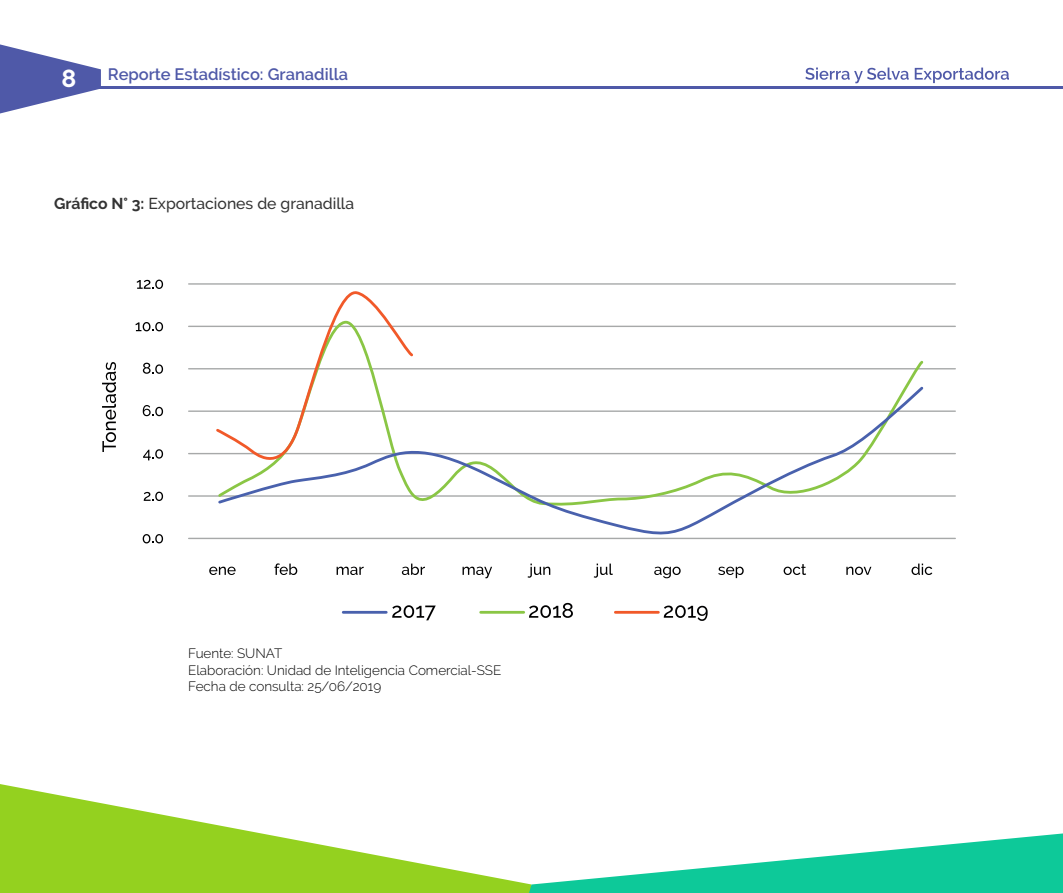
<style>
.page{position:relative;width:1063px;height:893px;background:#fff}
.page>*{position:absolute;margin:0;border:0;box-sizing:border-box;transform-origin:0 0}
.t1{font:700 24.6px "Raleway";color:#fff}
.t2{font:600 16.5px "Raleway";color:#4f59a8}
.t3{font:500 15.75px "Raleway";color:#333}
.t4{font:300 13.5px/16.2px "Raleway";color:#000}
.s1{font-weight:700}
</style>
<div class="page">
<hr style="left:51px;top:87px;width:1012px;height:2px;background:#4f59a8">
<svg style="left:0;top:44px;width:101px;height:69px"></svg>
<svg style="left:805px;top:68px;width:104px;height:15px"></svg>
<svg style="left:915px;top:68px;width:94px;height:15px"></svg>
<svg style="left:0;top:784px;width:529px;height:109px;fill:#94d11f"></svg>
<svg style="left:529px;top:833px;width:534px;height:60px"></svg>
<svg style="left:102px;top:362px;width:14px;height:90px"></svg>
<hr style="left:343px;top:611px;width:43px;height:3px;background:#4961ad">
<svg style="left:143px;top:534px;width:20px;height:9px"></svg>
<svg style="left:209px;top:567px;width:27px;height:8px"></svg>
<svg style="left:274px;top:563px;width:23px;height:12px"></svg>
<svg style="left:337px;top:567px;width:27px;height:8px"></svg>
<svg style="left:402px;top:564px;width:23px;height:11px"></svg>
<svg style="left:463px;top:567px;width:29px;height:11px"></svg>
<svg style="left:392px;top:605px;width:44px;height:15px"></svg>
<hr style="left:481px;top:611px;width:43px;height:3px;background:#8ac645">
<svg style="left:529px;top:603px;width:44px;height:15px"></svg>
<hr style="left:615px;top:611px;width:43px;height:3px;background:#f15929">
<svg style="left:664px;top:605px;width:44px;height:16px"></svg>
<svg style="left:528px;top:564px;width:22px;height:14px"></svg>
<svg style="left:594px;top:564px;width:19px;height:14px"></svg>
<svg style="left:654px;top:567px;width:27px;height:11px"></svg>
<svg style="left:718px;top:567px;width:26px;height:11px"></svg>
<svg style="left:784px;top:564px;width:22px;height:11px"></svg>
<svg style="left:846px;top:567px;width:25px;height:8px"></svg>
<svg style="left:912px;top:564px;width:20px;height:11px"></svg>
<hr style="left:189px;top:538px;width:766px;height:1px;background:#a7a9a9">
<svg style="left:144px;top:492px;width:19px;height:9px"></svg>
<hr style="left:189px;top:495px;width:766px;height:2px;background:#a7a9a9">
<svg style="left:143px;top:449px;width:20px;height:11px"></svg>
<hr style="left:189px;top:453px;width:766px;height:1px;background:#a7a9a9">
<svg style="left:143px;top:405px;width:20px;height:11px"></svg>
<hr style="left:189px;top:410px;width:766px;height:2px;background:#a7a9a9">
<svg style="left:143px;top:363px;width:20px;height:11px"></svg>
<hr style="left:189px;top:368px;width:766px;height:1px;background:#a7a9a9">
<svg style="left:136px;top:322px;width:27px;height:9px"></svg>
<hr style="left:189px;top:326px;width:766px;height:1px;background:#a7a9a9">
<hr style="left:189px;top:283px;width:766px;height:2px;background:#a7a9a9">
<svg style="left:137px;top:280px;width:26px;height:9px"></svg>
<svg style="left:416px;top:325px;width:510px;height:59px"></svg>
<svg style="left:215px;top:291px;width:201px;height:164px"></svg>
<svg style="left:217px;top:384px;width:709px;height:156px"></svg>
<h1 class="t1" style="left:61px;top:65px;width:16px">8</h1>
<p class="t2" style="left:108px;top:65px;width:242px">Reporte Estadístico: Granadilla</p>
<p class="t3" style="left:54px;top:195px;width:302px"><span class="s1">Gráfico N° 3:</span> Exportaciones de granadilla</p>
<p class="t4" style="left:188px;top:645px;width:315px">Fuente: SUNAT<br>Elaboración: Unidad de Inteligencia Comercial-SSE<br>Fecha de consulta: 25/06/2019</p>
</div>
